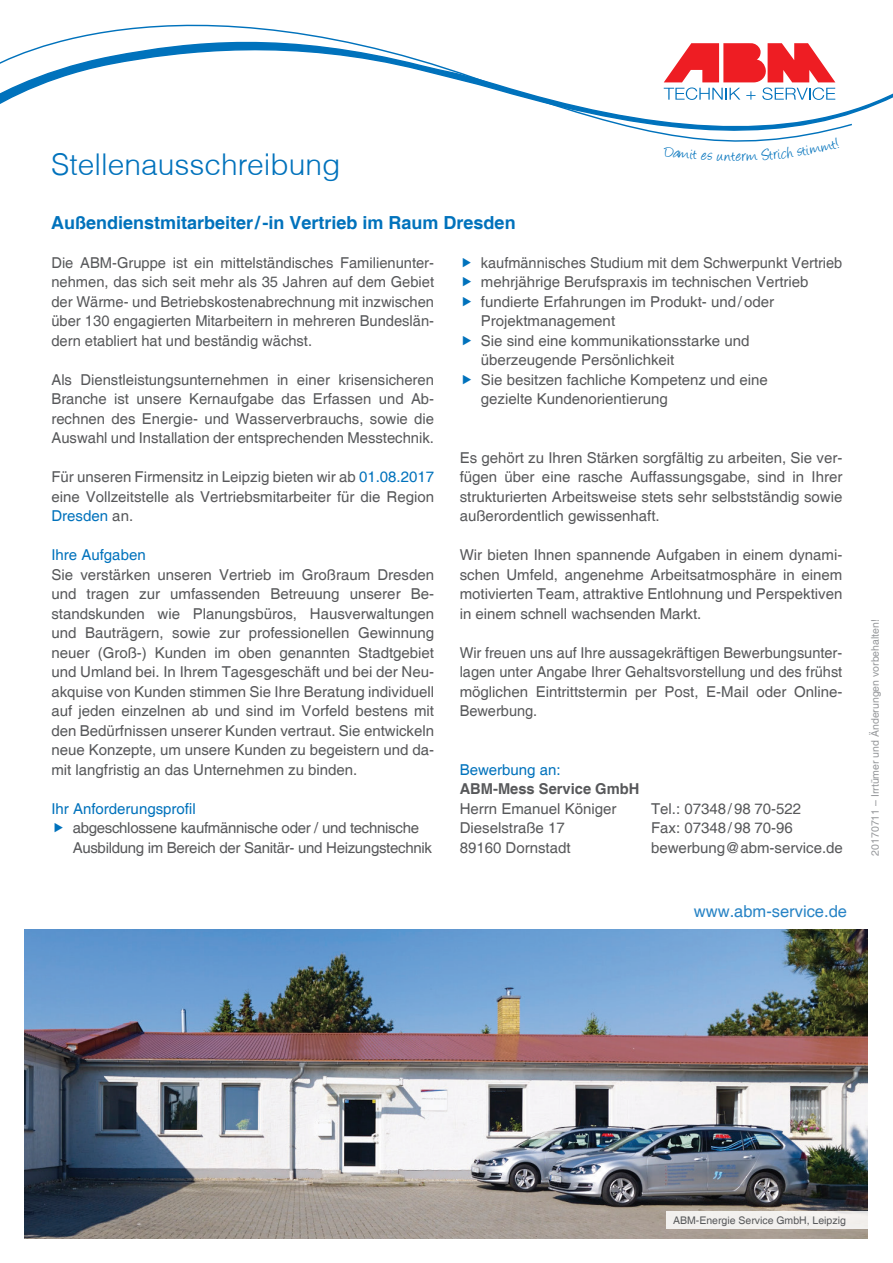
<style>
.page{position:relative;width:893px;height:1263px;background:#fff}
.page>*{position:absolute;margin:0;border:0;box-sizing:border-box;transform-origin:0 0}
.t1{font:300 30px "Helvetica";color:#0072bc}
.t2{font:700 18px "Helvetica";color:#0072bc}
.t3{font:18px "Angelina";color:#0072bc}
.t4{font:16.5px "Helvetica";color:#2783c5}
.t5{font:15px/19.5px "Helvetica";color:#57585a;text-align:justify}
.t6{font:15px/19.5px "Helvetica";letter-spacing:-.02em;color:#57585a}
.t7{font:15px "Helvetica";color:#0072bc}
.t8{font:700 15px "Helvetica";color:#57585a}
.t9{font:10.5px "Helvetica";color:#97999c}
.t10{font:10.5px "Helvetica";color:#57585a}
.s1{color:#0072bc}
</style>
<div class="page">
<img style="left:24px;top:929px;width:843px;height:309px">
<svg style="left:0;top:24px;width:854px;height:114px"></svg>
<svg style="left:664px;top:43px;width:171px;height:57px"></svg>
<div style="left:666px;top:1212px;width:223px;height:17px;background:linear-gradient(to right,#f0edec,#f7f5f3)"></div>
<svg style="left:686px;top:138px;width:104px;height:4px"></svg>
<h1 class="t1" style="left:51px;top:145px;width:291px">Stellenausschreibung</h1>
<p class="t2" style="left:51px;top:211px;width:466px">Außendienstmitarbeiter/-in Vertrieb im Raum Dresden</p>
<p class="t3" style="left:731px;top:148px;width:6px">t</p>
<p class="t5" style="left:51px;top:253px;width:384px">Die ABM-Gruppe ist ein mittelständisches Familienunter&shy;nehmen, das sich seit mehr als 35 Jahren auf dem Gebiet der Wärme- und Betriebskostenabrechnung mit inzwischen über 130 engagierten Mitarbeitern in mehreren Bundeslän&shy;dern etabliert hat und beständig wächst.</p>
<p class="t5" style="left:51px;top:370px;width:384px">Als Dienstleistungsunternehmen in einer krisensicheren Branche ist unsere Kernaufgabe das Erfassen und Ab&shy;rechnen des Energie- und Wasserverbrauchs, sowie die Auswahl und Installation der entsprechenden Messtechnik.</p>
<p class="t5" style="left:51px;top:468px;width:384px">Für unseren Firmensitz in Leipzig bieten wir ab <span class="s1">01.08.2017 </span>eine Vollzeitstelle als Vertriebsmitarbeiter für die Region <span class="s1">Dresden</span> an.</p>
<p class="t7" style="left:51px;top:546px;width:96px">Ihre Aufgaben</p>
<p class="t5" style="left:51px;top:565px;width:384px">Sie verstärken unseren Vertrieb im Großraum Dresden und tragen zur umfassenden Betreuung unserer Be&shy;standskunden wie Planungsbüros, Hausverwaltungen und Bauträgern, sowie zur professionellen Gewinnung neuer (Groß-) Kunden im oben genannten Stadtgebiet und Umland bei. In Ihrem Tagesgeschäft und bei der Neu&shy;akquise von Kunden stimmen Sie Ihre Beratung individuell auf jeden einzelnen ab und sind im Vorfeld bestens mit den Bedürfnissen unserer Kunden vertraut. Sie entwickeln neue Konzepte, um unsere Kunden zu begeistern und da&shy;mit langfristig an das Unternehmen zu binden.</p>
<p class="t7" style="left:51px;top:800px;width:146px">Ihr Anforderungsprofil</p>
<p class="t6" style="left:73px;top:819px;width:361px">abgeschlossene kaufmännische oder / und technische<br>Ausbildung im Bereich der Sanitär- und Heizungstechnik</p>
<p class="t5" style="left:481px;top:253px;width:363px;text-align:left">kaufmännisches Studium mit dem Schwerpunkt Vertrieb mehrjährige Berufspraxis im technischen Vertrieb fundierte Erfahrungen im Produkt- und/oder Projektmanagement<br>Sie sind eine kommunikationsstarke und überzeugende Persönlichkeit<br>Sie besitzen fachliche Kompetenz und eine<br>gezielte Kundenorientierung</p>
<p class="t5" style="left:460px;top:448px;width:384px">Es gehört zu Ihren Stärken sorgfältig zu arbeiten, Sie ver&shy;fügen über eine rasche Auffassungsgabe, sind in Ihrer strukturierten Arbeitsweise stets sehr selbstständig sowie außerordentlich gewissenhaft.</p>
<p class="t5" style="left:460px;top:546px;width:384px">Wir bieten Ihnen spannende Aufgaben in einem dynami&shy;schen Umfeld, angenehme Arbeitsatmosphäre in einem motivierten Team, attraktive Entlohnung und Perspektiven in einem schnell wachsenden Markt.</p>
<p class="t5" style="left:460px;top:643px;width:384px">Wir freuen uns auf Ihre aussagekräftigen Bewerbungsunter&shy;lagen unter Angabe Ihrer Gehaltsvorstellung und des frühst möglichen Eintrittstermin per Post, E-Mail oder Online-Bewerbung.</p>
<p class="t7" style="left:460px;top:761px;width:102px">Bewerbung an:</p>
<p class="t8" style="left:460px;top:780px;width:181px">ABM-Mess Service GmbH</p>
<p class="t5" style="left:460px;top:799px;width:158px">Herrn Emanuel Königer</p>
<p class="t5" style="left:651px;top:799px;width:152px">Tel.: 07348/98 70-522</p>
<p class="t5" style="left:460px;top:819px;width:107px">Dieselstraße 17</p>
<p class="t5" style="left:651px;top:819px;width:143px">Fax: 07348/98 70-96</p>
<p class="t5" style="left:460px;top:838px;width:112px">89160 Dornstadt</p>
<p class="t5" style="left:651px;top:838px;width:193px">bewerbung@abm-service.de</p>
<p class="t4" style="left:694px;top:901px;width:155px">www.abm-service.de</p>
<p class="t9" style="left:869px;top:856px;width:238px;rotate:-90deg">20170711 – Irrtümer und Änderungen vorbehalten!</p>
<p class="t10" style="left:673px;top:1214px;width:174px">ABM-Energie Service GmbH, Leipzig</p>
</div>
